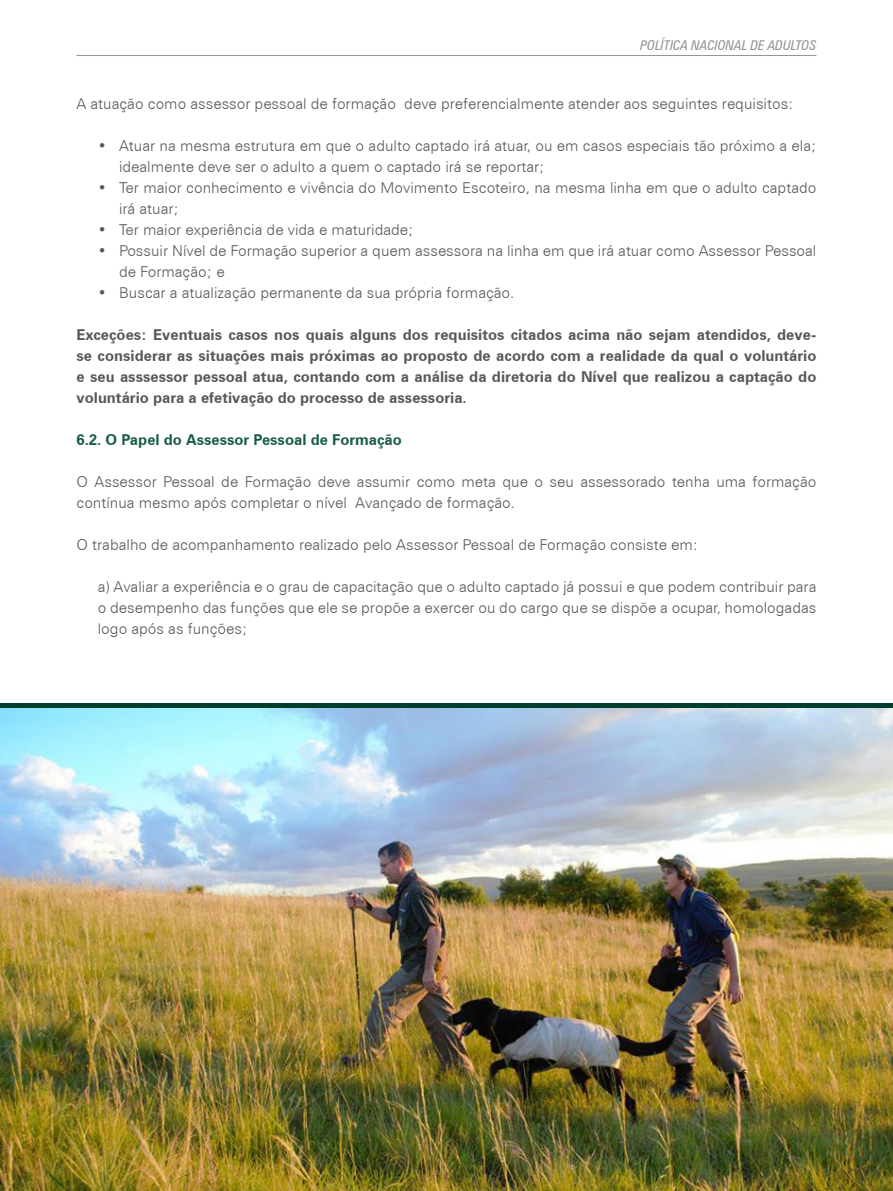
<style>
.page{position:relative;width:893px;height:1191px;background:#fff}
.page>*{position:absolute;margin:0;border:0;box-sizing:border-box;transform-origin:0 0}
.t1{font:300 15px/21px "Zurich BT";color:#57585a}
.t2{font:700 15px/21px "Zurich BT";color:#57585a;text-align:justify}
.t3{font:700 15px "Zurich BT";color:#1a5d4c}
.t4{font:italic condensed 13.5px "Zurich BT";color:#939598}
</style>
<div class="page">
<hr style="left:77px;top:55px;width:739px;height:1px;background:#939598">
<img style="left:0;top:707px;width:893px;height:484px">
<hr style="left:1px;top:703px;width:892px;height:4px;background:#003f2d">
<p class="t4" style="left:640px;top:37px;width:178px">POLÍTICA NACIONAL DE ADULTOS</p>
<p class="t1" style="left:77px;top:93px;width:719px">A atuação como assessor pessoal de formação deve preferencialmente atender aos seguintes requisitos:</p>
<p class="t1" style="left:119px;top:135px;width:699px;text-indent:-21px">• Atuar na mesma estrutura em que o adulto captado irá atuar, ou em casos especiais tão próximo a ela; idealmente deve ser o adulto a quem o captado irá se reportar;</p>
<p class="t1" style="left:119px;top:177px;width:699px;text-indent:-21px">• Ter maior conhecimento e vivência do Movimento Escoteiro, na mesma linha em que o adulto captado irá atuar;</p>
<p class="t1" style="left:98px;top:219px;width:317px">• Ter maior experiência de vida e maturidade;</p>
<p class="t1" style="left:119px;top:240px;width:699px;text-indent:-21px">• Possuir Nível de Formação superior a quem assessora na linha em que irá atuar como Assessor Pessoal de Formação; e</p>
<p class="t1" style="left:98px;top:282px;width:418px">• Buscar a atualização permanente da sua própria formação.</p>
<p class="t2" style="left:77px;top:324px;width:741px">Exceções: Eventuais casos nos quais alguns dos requisitos citados acima não sejam atendidos, deve&shy;se considerar as situações mais próximas ao proposto de acordo com a realidade da qual o voluntário e seu asssessor pessoal atua, contando com a análise da diretoria do Nível que realizou a captação do voluntário para a efetivação do processo de assessoria.</p>
<p class="t3" style="left:77px;top:431px;width:327px">6.2. O Papel do Assessor Pessoal de Formação</p>
<p class="t1" style="left:77px;top:471px;width:741px">O Assessor Pessoal de Formação deve assumir como meta que o seu assessorado tenha uma formação contínua mesmo após completar o nível Avançado de formação.</p>
<p class="t1" style="left:77px;top:534px;width:623px">O trabalho de acompanhamento realizado pelo Assessor Pessoal de Formação consiste em:</p>
<p class="t1" style="left:98px;top:576px;width:720px;text-align:justify">a) Avaliar a experiência e o grau de capacitação que o adulto captado já possui e que podem contribuir para o desempenho das funções que ele se propõe a exercer ou do cargo que se dispõe a ocupar, homologadas logo após as funções;</p>
</div>
